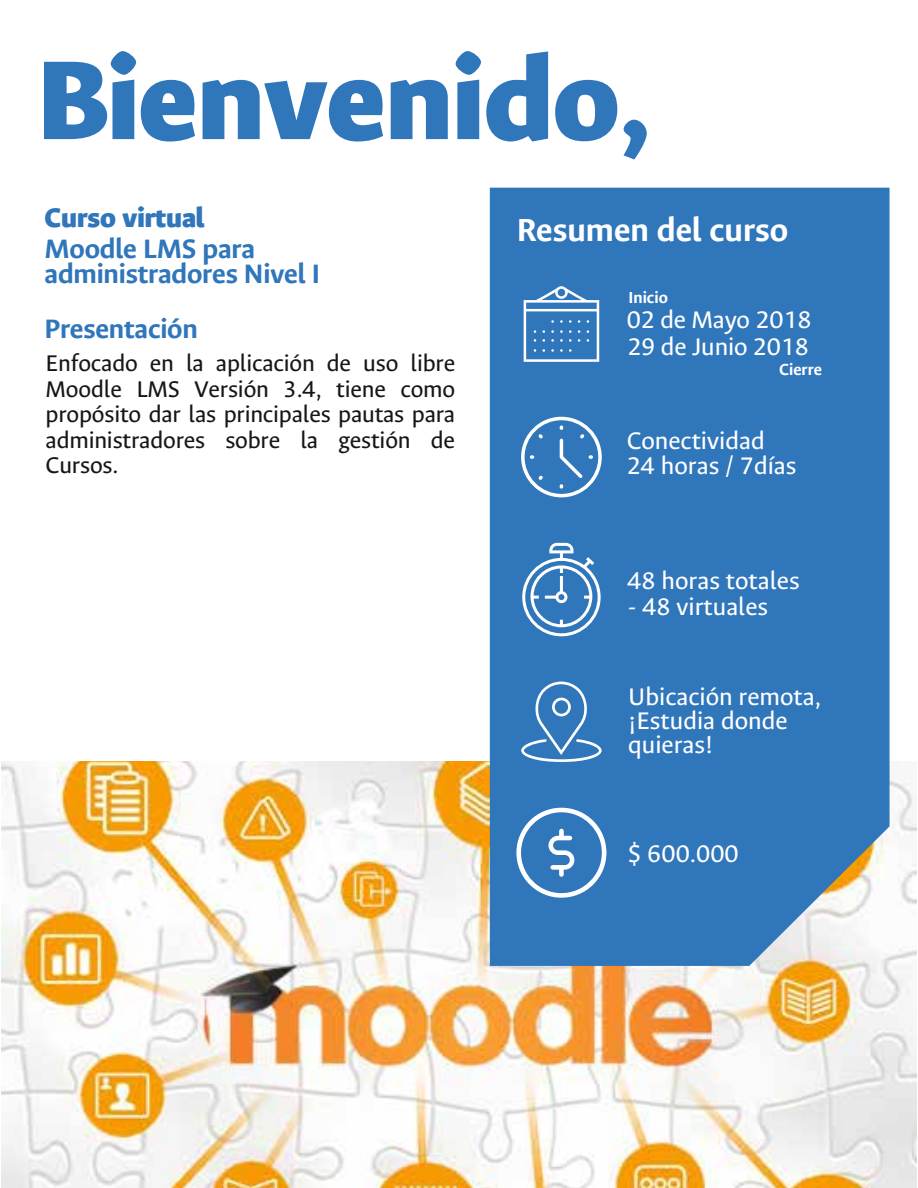
<style>
.page{position:relative;width:918px;height:1188px;background:#fff}
.page>*{position:absolute;margin:0;border:0;box-sizing:border-box;transform-origin:0 0}
.t1{font:900 126.3px "Ancizar Sans";color:#3076bb}
.t2{font:700 36px "Ancizar Sans";color:#fff}
.t3{font:700 30px/25.5px "Ancizar Sans";letter-spacing:-.005em;color:#3076bb}
.t4{font:900 30px "Ancizar Sans";color:#3076bb}
.t5{font:27px/24px "Ancizar Sans";color:#fff}
.t6{font:25.5px/25.5px "Ancizar Sans";letter-spacing:-.005em;color:#181716;text-align:justify}
.t7{font:700 18px "Ancizar Sans";color:#fff}
</style>
<div class="page">
<img style="left:2px;top:761px;width:914px;height:427px">
<div style="left:490px;top:188px;width:400px;height:778px;background:#3076bb"></div>
<svg style="left:521px;top:417px;width:81px;height:80px;background:#538dc6"></svg>
<svg style="left:524px;top:286px;width:75px;height:76px;background:#5890c8"></svg>
<svg style="left:522px;top:543px;width:79px;height:93px"></svg>
<svg style="left:521px;top:682px;width:81px;height:80px;background:#4f8ac5"></svg>
<svg style="left:516px;top:808px;width:90px;height:90px"></svg>
<h1 class="t1" style="left:38px;top:29px;width:615px">Bienvenido,</h1>
<p class="t4" style="left:45px;top:201px;width:161px">Curso virtual</p>
<p class="t3" style="left:45px;top:236px;width:277px">Moodle LMS para administradores Nivel I</p>
<p class="t3" style="left:45px;top:316px;width:155px">Presentación</p>
<p class="t5" style="left:627px;top:307px;width:186px;line-height:26.5px">02 de Mayo 2018<br>29 de Junio 2018</p>
<h2 class="t2" style="left:517px;top:210px;width:273px">Resumen del curso</h2>
<p class="t7" style="left:628px;top:287px;width:41px">Inicio</p>
<p class="t6" style="left:46px;top:351px;width:411px">Enfocado en la aplicación de uso libre Moodle LMS Versión 3.4, tiene como propósito dar las principales pautas para administradores sobre la gestión de Cursos.</p>
<p class="t7" style="left:779px;top:359px;width:44px">Cierre</p>
<p class="t5" style="left:627px;top:428px;width:171px;line-height:25.5px">Conectividad<br>24 horas / 7días</p>
<p class="t5" style="left:627px;top:569px;width:174px">48 horas totales</p>
<p class="t5" style="left:628px;top:594px;width:142px">- 48 virtuales</p>
<p class="t5" style="left:628px;top:684px;width:194px">Ubicación remota, ¡Estudia donde quieras!</p>
<p class="t5" style="left:627px;top:842px;width:113px">$ 600.000</p>
</div>
